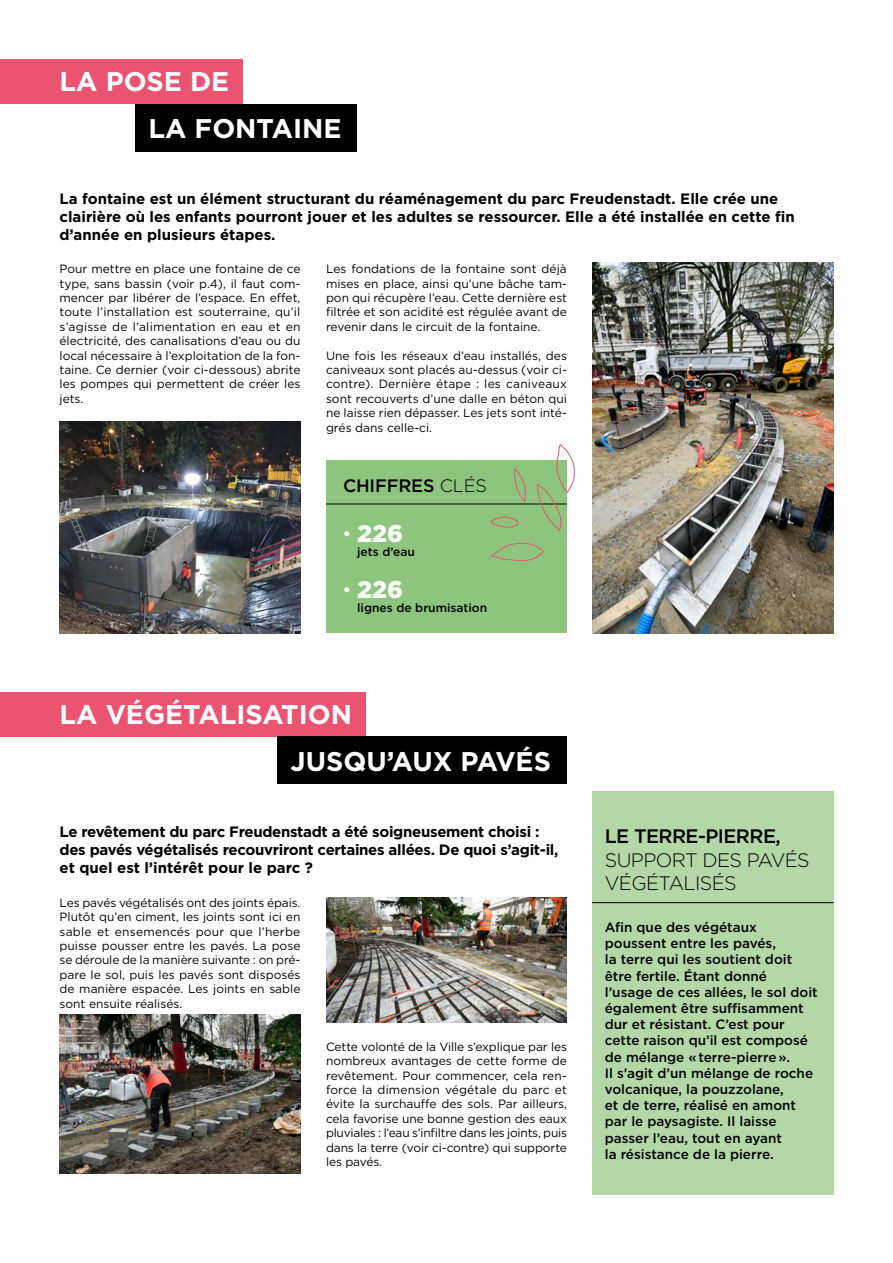
<style>
.page{position:relative;width:893px;height:1263px;background:#fff}
.page>*{position:absolute;margin:0;border:0;box-sizing:border-box;transform-origin:0 0}
.t1{font:700 27px "Gotham";color:#fff}
._01-_Texte_courant{font:900 24px "Gotham";color:#fff}
._01-_Texte_courant-2{font:300 19.5px/23.4px "Gotham";letter-spacing:-.03em;color:#000}
._01-_Texte_courant-3{font:500 18px "Gotham";letter-spacing:-.01em;color:#000}
.Chapô{font:700 15px/18px "Gotham";color:#000}
.Chapô-2{font:700 15px/18px "Gotham";letter-spacing:-.02em;color:#000}
._01-_Texte_courant-4{font:500 13.5px/16.2px "Gotham";color:#000}
._01-_Texte_courant-5{font:12px/14.4px "Gotham";color:#000;text-align:justify}
._01-_Texte_courant-6{font:500 12px "Gotham";color:#000}
.s1{font-weight:300}
.s2{font-size:15px}
.s3{font-weight:500}
</style>
<div class="page">
<div style="left:0;top:60px;width:242px;height:44px;background:#ea5471"></div>
<div style="left:0;top:692px;width:366px;height:44px;background:#ea5471"></div>
<div style="left:136px;top:104px;width:221px;height:47px;background:#000"></div>
<div style="left:278px;top:736px;width:289px;height:48px;background:#000"></div>
<div style="left:326px;top:460px;width:241px;height:173px;background:#8ec57e"></div>
<hr style="left:326px;top:504px;width:241px;height:1px;background:#000">
<img style="left:60px;top:421px;width:240px;height:212px">
<img style="left:60px;top:1014px;width:240px;height:159px">
<img style="left:326px;top:898px;width:241px;height:125px">
<img style="left:592px;top:263px;width:241px;height:370px">
<div style="left:592px;top:792px;width:241px;height:403px;background:#b4d7a7"></div>
<hr style="left:592px;top:902px;width:241px;height:1px;background:#000">
<svg style="left:491px;top:542px;width:52px;height:19px"></svg>
<svg style="left:537px;top:444px;width:38px;height:87px"></svg>
<svg style="left:514px;top:468px;width:12px;height:34px"></svg>
<svg style="left:491px;top:516px;width:28px;height:12px"></svg>
<p class="t1" style="left:60px;top:64px;width:171px">LA POSE DE</p>
<p class="t1" style="left:148px;top:111px;width:195px">LA FONTAINE</p>
<p class="Chapô" style="left:60px;top:190px;width:737px">La fontaine est un élément structurant du réaménagement du parc Freudenstadt. Elle crée une clairière où les enfants pourront jouer et les adultes se ressourcer. Elle a été installée en cette fin d’année en plusieurs étapes.</p>
<p class="_01-_Texte_courant-5" style="left:60px;top:261px;width:243px">Pour mettre en place une fontaine de ce type, sans bassin (voir p.4), il faut com&shy;mencer par libérer de l’espace. En effet, toute l’installation est souterraine, qu’il s’agisse de l’alimentation en eau et en électricité, des canalisations d’eau ou du local nécessaire à l’exploitation de la fon&shy;taine. Ce dernier (voir ci-dessous) abrite les pompes qui permettent de créer les jets.</p>
<p class="_01-_Texte_courant-5" style="left:326px;top:261px;width:243px">Les fondations de la fontaine sont déjà mises en place, ainsi qu’une bâche tam&shy;pon qui récupère l’eau. Cette dernière est filtrée et son acidité est régulée avant de revenir dans le circuit de la fontaine.</p>
<p class="_01-_Texte_courant-5" style="left:326px;top:348px;width:243px">Une fois les réseaux d’eau installés, des caniveaux sont placés au-dessus (voir ci&shy;contre). Dernière étape : les caniveaux sont recouverts d’une dalle en béton qui ne laisse rien dépasser. Les jets sont inté&shy;grés dans celle-ci.</p>
<p class="_01-_Texte_courant-3" style="left:343px;top:474px;width:146px">CHIFFRES <span class="s1">CLÉS</span></p>
<p class="_01-_Texte_courant" style="left:343px;top:517px;width:61px"><span class="s2">•</span> 226</p>
<p class="_01-_Texte_courant-6" style="left:357px;top:544px;width:59px">jets d’eau</p>
<p class="_01-_Texte_courant" style="left:343px;top:573px;width:61px"><span class="s2">•</span> 226</p>
<p class="_01-_Texte_courant-6" style="left:357px;top:600px;width:132px">lignes de brumisation</p>
<p class="t1" style="left:60px;top:696px;width:294px">LA VÉGÉTALISATION</p>
<p class="t1" style="left:291px;top:743px;width:262px">JUSQU’AUX PAVÉS</p>
<p class="Chapô-2" style="left:60px;top:822px;width:500px">Le revêtement du parc Freudenstadt a été soigneusement choisi : des pavés végétalisés recouvriront certaines allées. De quoi s’agit-il, et quel est l’intérêt pour le parc ?</p>
<p class="_01-_Texte_courant-5" style="left:60px;top:895px;width:243px">Les pavés végétalisés ont des joints épais.<br>Plutôt qu’en ciment, les joints sont ici en sable et ensemencés pour que l’herbe puisse pousser entre les pavés. La pose se déroule de la manière suivante : on pré&shy;pare le sol, puis les pavés sont disposés de manière espacée. Les joints en sable sont ensuite réalisés.</p>
<p class="_01-_Texte_courant-5" style="left:326px;top:1039px;width:243px">Cette volonté de la Ville s’explique par les nombreux avantages de cette forme de revêtement. Pour commencer, cela ren&shy;force la dimension végétale du parc et évite la surchauffe des sols. Par ailleurs, cela favorise une bonne gestion des eaux pluviales : l’eau s’infiltre dans les joints, puis dans la terre (voir ci-contre) qui supporte les pavés.</p>
<p class="_01-_Texte_courant-2" style="left:605px;top:824px;width:206px"><span class="s3">LE TERRE-PIERRE,<br></span>SUPPORT DES PAVÉS<br>VÉGÉTALISÉS</p>
<p class="_01-_Texte_courant-4" style="left:605px;top:919px;width:214px">Afin que des végétaux poussent entre les pavés,<br>la terre qui les soutient doit être fertile. Étant donné l’usage de ces allées, le sol doit également être suffisamment dur et résistant. C’est pour cette raison qu’il est composé de mélange « terre-pierre ».<br>Il s’agit d’un mélange de roche volcanique, la pouzzolane,<br>et de terre, réalisé en amont par le paysagiste. Il laisse passer l’eau, tout en ayant<br>la résistance de la pierre.</p>
</div>
